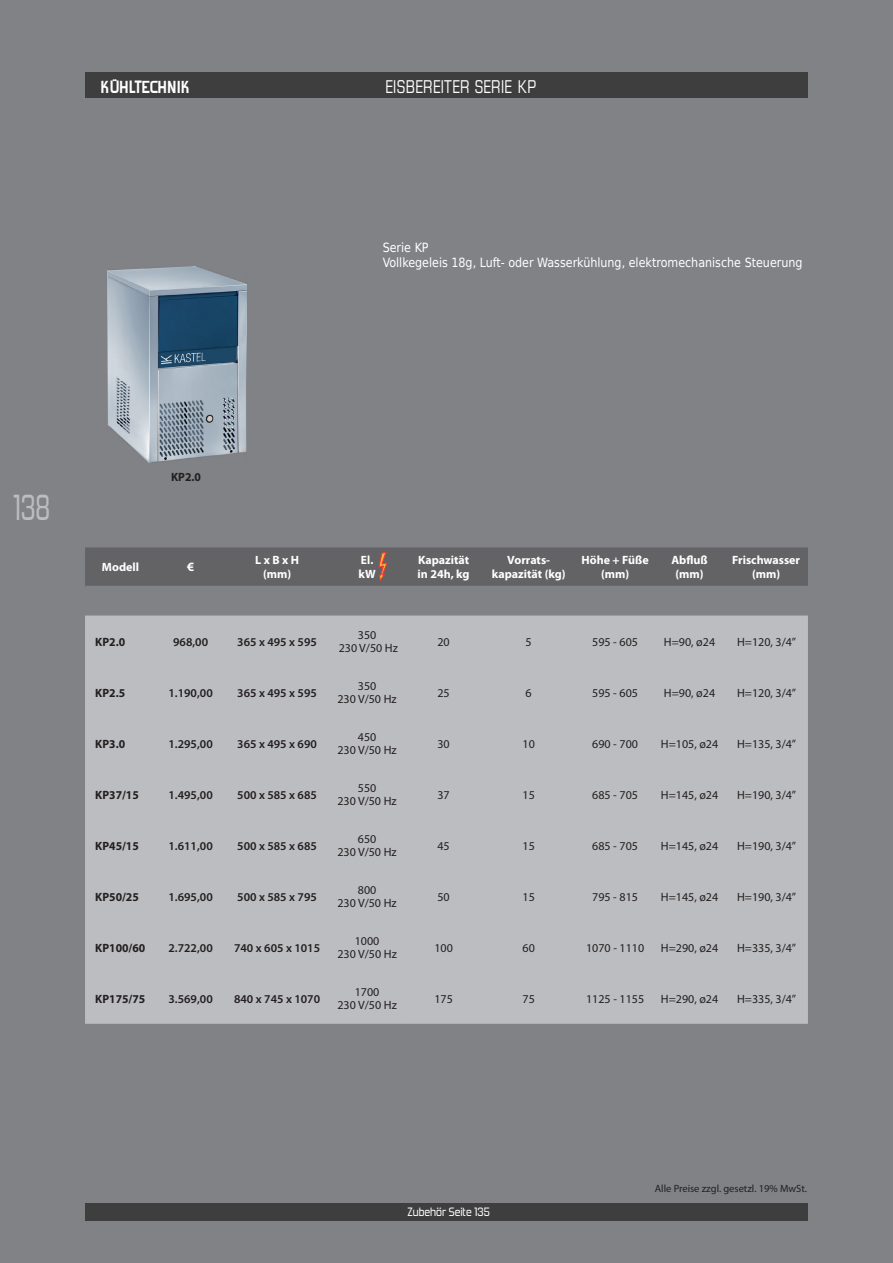
<style>
.page{position:relative;width:893px;height:1263px;background:#808285}
.page>*{position:absolute;margin:0;border:0;box-sizing:border-box;transform-origin:0 0}
.t1{font:36px "Forgotten Futurist Rg";color:#bcbdc0;scale:.8 1}
.t2{font:700 19.95px "Forgotten Futurist";color:#fff}
.t3{font:17.7px "MK Sans Tall X";letter-spacing:.02em;color:#fff;scale:.95 1}
.t4{font:12.75px/15.3px "DejaVu LGC Sans Condensed";color:#fff}
.t5{font:700 12.75px "Myriad Pro";color:#fff}
.t6{font:12px/12.8px "Myriad Pro";color:#231f20;text-align:center}
.t7{font:600 12px "Myriad Pro";color:#231f20}
.t8{font:700 12px/14.4px "Myriad Pro";color:#fff;text-align:center}
.t9{font:700 12px "Myriad Pro";color:#231f20}
.t10{font:12px "Forgotten Futurist Rg";color:#fff}
.t11{font:700 12px/14.4px "Myriad Pro";color:#fff;scale:.95 1}
.t12{font:10.5px "Myriad Pro";color:#231f20}
</style>
<div class="page">
<div style="left:85px;top:1203px;width:723px;height:17px;background:#3e3e3f"></div>
<div style="left:85px;top:72px;width:723px;height:26px;background:#3e3e3f"></div>
<div style="left:85px;top:547px;width:723px;height:39px;background:#636366"></div>
<div style="left:85px;top:615px;width:723px;height:409px;background:#bcbdc0"></div>
<img style="left:107px;top:267px;width:139px;height:195px">
<h2 class="t2" style="left:100px;top:78px;width:91px">KÜHLTECHNIK</h2>
<h3 class="t3" style="left:386px;top:75px;width:160px">EISBEREITER SERIE KP</h3>
<p class="t4" style="left:383px;top:240px;width:421px">Serie KP<br>Vollkegeleis 18g, Luft- oder Wasserkühlung, elektromechanische Steuerung</p>
<h1 class="t1" style="left:13px;top:485px;width:48px">138</h1>
<p class="t9" style="left:171px;top:469px;width:31px">KP2.0</p>
<p class="t8" style="left:102px;top:559px;width:39px">Modell</p>
<p class="t5" style="left:187px;top:559px;width:9px">€</p>
<p class="t8" style="left:255px;top:552px;width:45px">L x B x H (mm)</p>
<p class="t11" style="left:359px;top:552px;width:20px">El. kW</p>
<p class="t8" style="left:418px;top:552px;width:53px;text-align:left">Kapazität in 24h, kg</p>
<p class="t8" style="left:492px;top:552px;width:75px">Vorrats&shy;kapazität (kg)</p>
<p class="t8" style="left:582px;top:552px;width:69px">Höhe + Füße (mm)</p>
<p class="t8" style="left:671px;top:552px;width:38px">Abfluß (mm)</p>
<p class="t8" style="left:732px;top:552px;width:70px">Frischwasser (mm)</p>
<p class="t9" style="left:95px;top:634px;width:31px">KP2.0</p>
<p class="t7" style="left:173px;top:634px;width:36px">968,00</p>
<p class="t7" style="left:237px;top:634px;width:81px">365 x 495 x 595</p>
<p class="t6" style="left:339px;top:629px;width:61px">350<br>230 V/50 Hz</p>
<p class="t6" style="left:437px;top:635px;width:14px">20</p>
<p class="t6" style="left:526px;top:635px;width:8px">5</p>
<p class="t6" style="left:592px;top:635px;width:47px">595 - 605</p>
<p class="t6" style="left:664px;top:635px;width:53px">H=90, ø24</p>
<p class="t6" style="left:737px;top:635px;width:61px">H=120, 3/4”</p>
<p class="t9" style="left:95px;top:685px;width:31px">KP2.5</p>
<p class="t7" style="left:169px;top:685px;width:46px">1.190,00</p>
<p class="t7" style="left:237px;top:685px;width:81px">365 x 495 x 595</p>
<p class="t6" style="left:337px;top:680px;width:61px">350<br>230 V/50 Hz</p>
<p class="t6" style="left:437px;top:686px;width:14px">25</p>
<p class="t6" style="left:526px;top:686px;width:8px">6</p>
<p class="t6" style="left:592px;top:686px;width:47px">595 - 605</p>
<p class="t6" style="left:664px;top:686px;width:53px">H=90, ø24</p>
<p class="t6" style="left:737px;top:686px;width:61px">H=120, 3/4”</p>
<p class="t9" style="left:95px;top:736px;width:31px">KP3.0</p>
<p class="t7" style="left:169px;top:736px;width:46px">1.295,00</p>
<p class="t7" style="left:237px;top:736px;width:81px">365 x 495 x 690</p>
<p class="t6" style="left:337px;top:731px;width:61px">450<br>230 V/50 Hz</p>
<p class="t6" style="left:437px;top:737px;width:14px">30</p>
<p class="t6" style="left:523px;top:737px;width:14px">10</p>
<p class="t6" style="left:592px;top:737px;width:47px">690 - 700</p>
<p class="t6" style="left:661px;top:737px;width:59px">H=105, ø24</p>
<p class="t6" style="left:737px;top:737px;width:61px">H=135, 3/4”</p>
<p class="t9" style="left:95px;top:787px;width:45px">KP37/15</p>
<p class="t7" style="left:169px;top:787px;width:46px">1.495,00</p>
<p class="t7" style="left:237px;top:787px;width:81px">500 x 585 x 685</p>
<p class="t6" style="left:337px;top:782px;width:61px">550<br>230 V/50 Hz</p>
<p class="t6" style="left:437px;top:788px;width:14px">37</p>
<p class="t6" style="left:523px;top:788px;width:14px">15</p>
<p class="t6" style="left:592px;top:788px;width:47px">685 - 705</p>
<p class="t6" style="left:661px;top:788px;width:59px">H=145, ø24</p>
<p class="t6" style="left:737px;top:788px;width:61px">H=190, 3/4”</p>
<p class="t9" style="left:95px;top:838px;width:45px">KP45/15</p>
<p class="t7" style="left:169px;top:838px;width:46px">1.611,00</p>
<p class="t7" style="left:237px;top:838px;width:81px">500 x 585 x 685</p>
<p class="t6" style="left:337px;top:833px;width:61px">650<br>230 V/50 Hz</p>
<p class="t6" style="left:437px;top:839px;width:14px">45</p>
<p class="t6" style="left:523px;top:839px;width:14px">15</p>
<p class="t6" style="left:592px;top:839px;width:47px">685 - 705</p>
<p class="t6" style="left:661px;top:839px;width:59px">H=145, ø24</p>
<p class="t6" style="left:737px;top:839px;width:61px">H=190, 3/4”</p>
<p class="t9" style="left:95px;top:889px;width:45px">KP50/25</p>
<p class="t7" style="left:169px;top:889px;width:46px">1.695,00</p>
<p class="t7" style="left:237px;top:889px;width:81px">500 x 585 x 795</p>
<p class="t6" style="left:337px;top:884px;width:61px">800<br>230 V/50 Hz</p>
<p class="t6" style="left:437px;top:890px;width:14px">50</p>
<p class="t6" style="left:523px;top:890px;width:14px">15</p>
<p class="t6" style="left:592px;top:890px;width:47px">795 - 815</p>
<p class="t6" style="left:661px;top:890px;width:59px">H=145, ø24</p>
<p class="t6" style="left:737px;top:890px;width:61px">H=190, 3/4”</p>
<p class="t9" style="left:95px;top:940px;width:52px">KP100/60</p>
<p class="t7" style="left:169px;top:940px;width:46px">2.722,00</p>
<p class="t7" style="left:234px;top:940px;width:88px">740 x 605 x 1015</p>
<p class="t6" style="left:337px;top:935px;width:61px">1000<br>230 V/50 Hz</p>
<p class="t6" style="left:434px;top:941px;width:20px">100</p>
<p class="t6" style="left:523px;top:941px;width:14px">60</p>
<p class="t6" style="left:586px;top:941px;width:60px">1070 - 1110</p>
<p class="t6" style="left:661px;top:941px;width:59px">H=290, ø24</p>
<p class="t6" style="left:737px;top:941px;width:61px">H=335, 3/4”</p>
<p class="t9" style="left:95px;top:991px;width:52px">KP175/75</p>
<p class="t7" style="left:169px;top:991px;width:46px">3.569,00</p>
<p class="t7" style="left:234px;top:991px;width:88px">840 x 745 x 1070</p>
<p class="t6" style="left:337px;top:986px;width:61px">1700<br>230 V/50 Hz</p>
<p class="t6" style="left:434px;top:992px;width:20px">175</p>
<p class="t6" style="left:523px;top:992px;width:14px">75</p>
<p class="t6" style="left:586px;top:992px;width:60px">1125 - 1155</p>
<p class="t6" style="left:661px;top:992px;width:59px">H=290, ø24</p>
<p class="t6" style="left:737px;top:992px;width:61px">H=335, 3/4”</p>
<p class="t10" style="left:407px;top:1205px;width:84px">Zubehör Seite 135</p>
<p class="t12" style="left:655px;top:1182px;width:154px">Alle Preise zzgl. gesetzl. 19% MwSt.</p>
</div>
